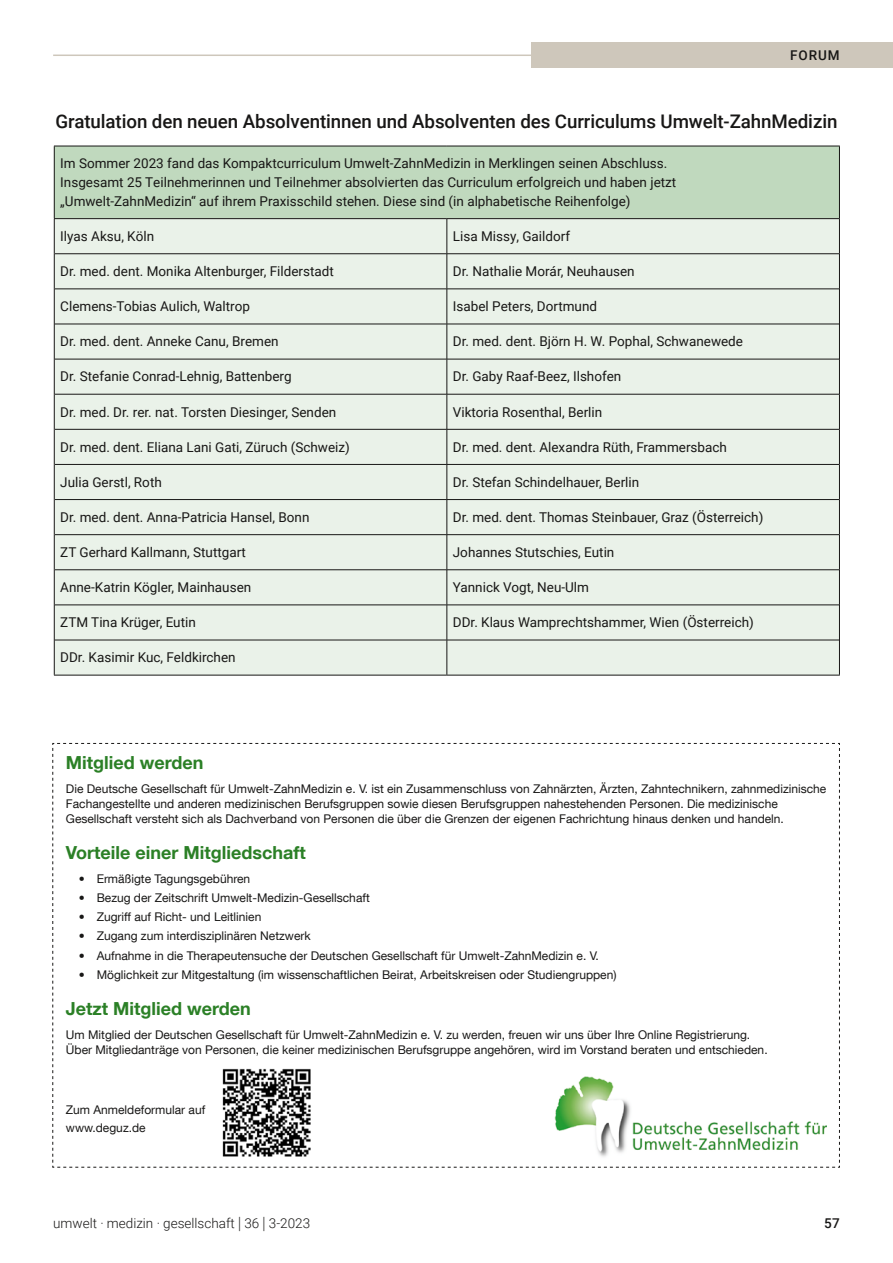
<style>
.page{position:relative;width:893px;height:1263px;background:#fff}
.page>*{position:absolute;margin:0;border:0;box-sizing:border-box;transform-origin:0 0}
.t1{font:500 18.75px "Roboto";letter-spacing:-.005em;color:#181716}
.t2{font:700 18px "Helvetica Neue LT Com";color:#2b8026}
.t3{font:13.5px/18.8px "Roboto";color:#181716}
.t4{font:300 13.5px "Roboto";color:#181716}
.t5{font:500 13.5px "Roboto";letter-spacing:.065em;color:#181716}
.t6{font:12px/15px "Helvetica Neue LT Com";color:#181716}
.s1{font-size:16.8px}
</style>
<div class="page">
<hr style="left:53px;top:55px;width:478px;height:1px;background:#cec7bb">
<div style="left:531px;top:43px;width:362px;height:25px;background:#cec7bb"></div>
<div style="left:54px;top:146px;width:785px;height:73px;background:#c0d9be"></div>
<div style="left:55px;top:219px;width:784px;height:456px;background:#eaf2e9"></div>
<hr style="left:839px;top:146px;width:1px;height:72px;background:#181716">
<hr style="left:54px;top:146px;width:393px;height:1px;background:#181716">
<hr style="left:54px;top:146px;width:1px;height:72px;background:#181716">
<hr style="left:447px;top:146px;width:393px;height:1px;background:#181716">
<hr style="left:54px;top:218px;width:393px;height:1px;background:#181716">
<hr style="left:54px;top:219px;width:1px;height:35px;background:#181716">
<hr style="left:447px;top:218px;width:393px;height:1px;background:#181716">
<hr style="left:446px;top:219px;width:1px;height:35px;background:#181716">
<hr style="left:839px;top:219px;width:1px;height:35px;background:#181716">
<hr style="left:54px;top:254px;width:1px;height:35px;background:#181716">
<hr style="left:446px;top:254px;width:1px;height:35px;background:#181716">
<hr style="left:839px;top:254px;width:1px;height:35px;background:#181716">
<hr style="left:54px;top:289px;width:1px;height:35px;background:#181716">
<hr style="left:446px;top:289px;width:1px;height:35px;background:#181716">
<hr style="left:839px;top:289px;width:1px;height:35px;background:#181716">
<hr style="left:54px;top:324px;width:1px;height:35px;background:#181716">
<hr style="left:446px;top:324px;width:1px;height:35px;background:#181716">
<hr style="left:839px;top:324px;width:1px;height:35px;background:#181716">
<hr style="left:54px;top:359px;width:1px;height:35px;background:#181716">
<hr style="left:446px;top:359px;width:1px;height:35px;background:#181716">
<hr style="left:839px;top:359px;width:1px;height:35px;background:#181716">
<hr style="left:54px;top:394px;width:1px;height:35px;background:#181716">
<hr style="left:446px;top:394px;width:1px;height:35px;background:#181716">
<hr style="left:839px;top:394px;width:1px;height:35px;background:#181716">
<hr style="left:54px;top:429px;width:1px;height:35px;background:#181716">
<hr style="left:446px;top:429px;width:1px;height:35px;background:#181716">
<hr style="left:839px;top:429px;width:1px;height:35px;background:#181716">
<hr style="left:54px;top:464px;width:1px;height:35px;background:#181716">
<hr style="left:446px;top:465px;width:1px;height:34px;background:#181716">
<hr style="left:839px;top:464px;width:1px;height:35px;background:#181716">
<hr style="left:54px;top:499px;width:1px;height:36px;background:#181716">
<hr style="left:446px;top:500px;width:1px;height:34px;background:#181716">
<hr style="left:839px;top:499px;width:1px;height:36px;background:#181716">
<hr style="left:54px;top:535px;width:1px;height:35px;background:#181716">
<hr style="left:446px;top:535px;width:1px;height:35px;background:#181716">
<hr style="left:839px;top:535px;width:1px;height:35px;background:#181716">
<hr style="left:54px;top:570px;width:1px;height:35px;background:#181716">
<hr style="left:446px;top:570px;width:1px;height:35px;background:#181716">
<hr style="left:839px;top:570px;width:1px;height:35px;background:#181716">
<hr style="left:54px;top:605px;width:1px;height:35px;background:#181716">
<hr style="left:446px;top:605px;width:1px;height:35px;background:#181716">
<hr style="left:839px;top:605px;width:1px;height:35px;background:#181716">
<hr style="left:54px;top:640px;width:1px;height:35px;background:#181716">
<hr style="left:446px;top:640px;width:1px;height:35px;background:#181716">
<hr style="left:839px;top:640px;width:1px;height:35px;background:#181716">
<hr style="left:54px;top:675px;width:393px;height:1px;background:#181716">
<hr style="left:447px;top:675px;width:393px;height:1px;background:#181716">
<hr style="left:55px;top:253px;width:392px;height:1px;background:#181716">
<hr style="left:447px;top:253px;width:392px;height:1px;background:#181716">
<hr style="left:55px;top:289px;width:392px;height:1px;background:#181716">
<hr style="left:447px;top:289px;width:392px;height:1px;background:#181716">
<hr style="left:55px;top:324px;width:392px;height:1px;background:#181716">
<hr style="left:447px;top:324px;width:392px;height:1px;background:#181716">
<hr style="left:55px;top:359px;width:392px;height:1px;background:#181716">
<hr style="left:447px;top:359px;width:392px;height:1px;background:#181716">
<hr style="left:55px;top:394px;width:392px;height:1px;background:#181716">
<hr style="left:447px;top:394px;width:392px;height:1px;background:#181716">
<hr style="left:55px;top:429px;width:392px;height:1px;background:#181716">
<hr style="left:447px;top:429px;width:392px;height:1px;background:#181716">
<hr style="left:55px;top:464px;width:392px;height:1px;background:#181716">
<hr style="left:447px;top:464px;width:392px;height:1px;background:#181716">
<hr style="left:55px;top:499px;width:392px;height:1px;background:#181716">
<hr style="left:447px;top:499px;width:392px;height:1px;background:#181716">
<hr style="left:55px;top:534px;width:392px;height:1px;background:#181716">
<hr style="left:447px;top:534px;width:392px;height:1px;background:#181716">
<hr style="left:55px;top:569px;width:392px;height:1px;background:#181716">
<hr style="left:447px;top:569px;width:392px;height:1px;background:#181716">
<hr style="left:55px;top:605px;width:392px;height:1px;background:#181716">
<hr style="left:447px;top:605px;width:392px;height:1px;background:#181716">
<hr style="left:55px;top:640px;width:392px;height:1px;background:#181716">
<hr style="left:447px;top:640px;width:392px;height:1px;background:#181716">
<svg style="left:52px;top:743px;width:788px;height:425px"></svg>
<img style="left:221px;top:1068px;width:91px;height:90px">
<img style="left:555px;top:1077px;width:271px;height:83px">
<p class="t5" style="left:790px;top:46px;width:51px">FORUM</p>
<h1 class="t1" style="left:55px;top:108px;width:783px">Gratulation den neuen Absolventinnen und Absolventen des Curriculums Umwelt-ZahnMedizin</h1>
<p class="t3" style="left:60px;top:154px;width:618px">Im Sommer 2023 fand das Kompaktcurriculum Umwelt-ZahnMedizin in Merklingen seinen Abschluss.<br>Insgesamt 25 Teilnehmerinnen und Teilnehmer absolvierten das Curriculum erfolgreich und haben jetzt „Umwelt-ZahnMedizin“ auf ihrem Praxisschild stehen. Diese sind (in alphabetische Reihenfolge)</p>
<p class="t3" style="left:60px;top:226px;width:95px">Ilyas Aksu, Köln</p>
<p class="t3" style="left:453px;top:226px;width:119px">Lisa Missy, Gaildorf</p>
<p class="t3" style="left:60px;top:261px;width:275px">Dr. med. dent. Monika Altenburger, Filderstadt</p>
<p class="t3" style="left:453px;top:261px;width:183px">Dr. Nathalie Morár, Neuhausen</p>
<p class="t3" style="left:60px;top:297px;width:191px">Clemens-Tobias Aulich, Waltrop</p>
<p class="t3" style="left:453px;top:297px;width:146px">Isabel Peters, Dortmund</p>
<p class="t3" style="left:60px;top:332px;width:220px">Dr. med. dent. Anneke Canu, Bremen</p>
<p class="t3" style="left:453px;top:332px;width:292px">Dr. med. dent. Björn H. W. Pophal, Schwanewede</p>
<p class="t3" style="left:60px;top:367px;width:233px">Dr. Stefanie Conrad-Lehnig, Battenberg</p>
<p class="t3" style="left:453px;top:367px;width:170px">Dr. Gaby Raaf-Beez, Ilshofen</p>
<p class="t3" style="left:60px;top:402px;width:277px">Dr. med. Dr. rer. nat. Torsten Diesinger, Senden</p>
<p class="t3" style="left:453px;top:402px;width:151px">Viktoria Rosenthal, Berlin</p>
<p class="t3" style="left:60px;top:437px;width:291px">Dr. med. dent. Eliana Lani Gati, Züruch (Schweiz)</p>
<p class="t3" style="left:453px;top:437px;width:276px">Dr. med. dent. Alexandra Rüth, Frammersbach</p>
<p class="t3" style="left:60px;top:472px;width:103px">Julia Gerstl, Roth</p>
<p class="t3" style="left:453px;top:472px;width:188px">Dr. Stefan Schindelhauer, Berlin</p>
<p class="t3" style="left:60px;top:507px;width:251px">Dr. med. dent. Anna-Patricia Hansel, Bonn</p>
<p class="t3" style="left:453px;top:507px;width:312px">Dr. med. dent. Thomas Steinbauer, Graz (Österreich)</p>
<p class="t3" style="left:60px;top:542px;width:187px">ZT Gerhard Kallmann, Stuttgart</p>
<p class="t3" style="left:453px;top:542px;width:163px">Johannes Stutschies, Eutin</p>
<p class="t3" style="left:60px;top:577px;width:193px">Anne-Katrin Kögler, Mainhausen</p>
<p class="t3" style="left:453px;top:577px;width:138px">Yannick Vogt, Neu-Ulm</p>
<p class="t3" style="left:60px;top:613px;width:137px">ZTM Tina Krüger, Eutin</p>
<p class="t3" style="left:453px;top:613px;width:303px">DDr. Klaus Wamprechtshammer, Wien (Österreich)</p>
<p class="t3" style="left:60px;top:648px;width:177px">DDr. Kasimir Kuc, Feldkirchen</p>
<h2 class="t2" style="left:66px;top:752px;width:139px">Mitglied werden</h2>
<p class="t6" style="left:66px;top:781px;width:762px">Die Deutsche Gesellschaft für Umwelt-ZahnMedizin e. V. ist ein Zusammenschluss von Zahnärzten, Ärzten, Zahntechnikern, zahnmedizinische<br>Fachangestellte und anderen medizinischen Berufsgruppen sowie diesen Berufsgruppen nahestehenden Personen. Die medizinische<br>Gesellschaft versteht sich als Dachverband von Personen die über die Grenzen der eigenen Fachrichtung hinaus denken und handeln.</p>
<h2 class="t2" style="left:66px;top:841px;width:241px">Vorteile einer Mitgliedschaft</h2>
<p class="t6" style="left:79px;top:871px;width:173px">• Ermäßigte Tagungsgebühren</p>
<p class="t6" style="left:79px;top:890px;width:293px">• Bezug der Zeitschrift Umwelt-Medizin-Gesellschaft</p>
<p class="t6" style="left:79px;top:909px;width:184px">• Zugriff auf Richt- und Leitlinien</p>
<p class="t6" style="left:79px;top:928px;width:233px">• Zugang zum interdisziplinären Netzwerk</p>
<p class="t6" style="left:79px;top:948px;width:522px">• Aufnahme in die Therapeutensuche der Deutschen Gesellschaft für Umwelt-ZahnMedizin e. V.</p>
<p class="t6" style="left:79px;top:967px;width:539px">• Möglichkeit zur Mitgestaltung (im wissenschaftlichen Beirat, Arbeitskreisen oder Studiengruppen)</p>
<h2 class="t2" style="left:66px;top:997px;width:186px">Jetzt Mitglied werden</h2>
<p class="t6" style="left:66px;top:1027px;width:703px">Um Mitglied der Deutschen Gesellschaft für Umwelt-ZahnMedizin e. V. zu werden, freuen wir uns über Ihre Online Registrierung.<br>Über Mitgliedanträge von Personen, die keiner medizinischen Berufsgruppe angehören, wird im Vorstand beraten und entschieden.</p>
<p class="t6" style="left:66px;top:1101px;width:141px;line-height:18px">Zum Anmeldeformular auf www.deguz.de</p>
<p class="t4" style="left:53px;top:1213px;width:258px">umwelt · medizin · gesellschaft <span class="s1">|</span> 36 <span class="s1">|</span> 3-2023</p>
<p class="t5" style="left:824px;top:1213px;width:17px">57</p>
</div>
